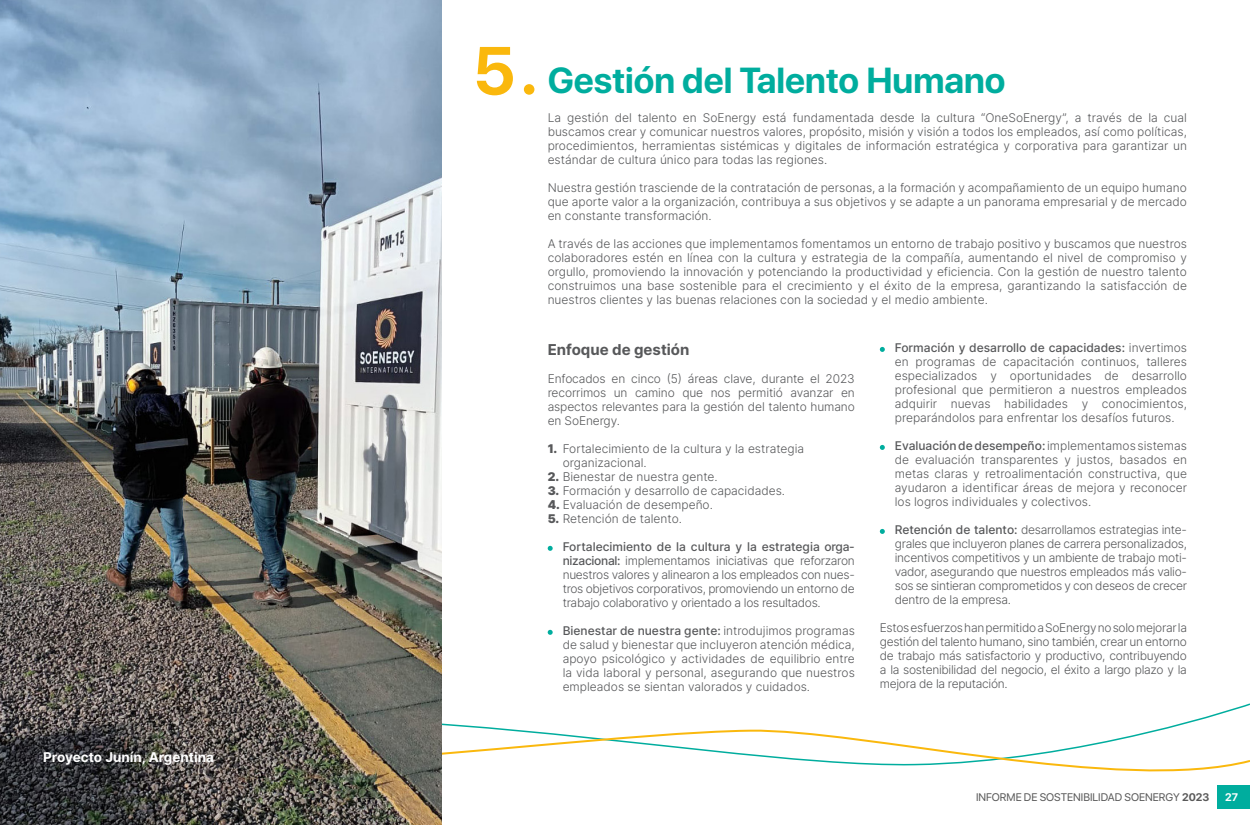
<style>
.page{position:relative;width:1250px;height:825px;background:#fff}
.page>*{position:absolute;margin:0;border:0;box-sizing:border-box;transform-origin:0 0}
.titulo_2{font:700 67.25px "SF Pro Display";color:#fab80d}
.t1{font:700 36px "SF Pro Display";color:#00ad9e}
.texto_general{font:700 15px "Inter";color:#57585a}
.pie_de_foto_blanco{font:700 13.5px "Inter";color:#fff}
.texto_general-2{font:300 12px/14px "Inter";color:#57585a;text-align:justify}
.texto_bullets{font:300 12px/14px "Inter";color:#57585a;text-align:justify}
.t2{font:11px "SF Pro Display";color:#595959}
.t3{font:700 11px "SF Pro Display";color:#fff}
.s1{font-weight:900}
.s2{font-weight:500}
.s3{font-weight:700}
</style>
<div class="page">
<div style="left:1217px;top:785px;width:33px;height:24px;background:#00ad9e"></div>
<svg style="left:441px;top:727px;width:809px;height:67px"></svg>
<img style="left:0;top:0;width:441px;height:824px">
<svg style="left:548px;top:546px;width:5px;height:5px"></svg>
<svg style="left:548px;top:630px;width:5px;height:5px"></svg>
<svg style="left:880px;top:347px;width:5px;height:5px"></svg>
<svg style="left:880px;top:445px;width:5px;height:5px"></svg>
<svg style="left:880px;top:529px;width:5px;height:5px"></svg>
<p class="pie_de_foto_blanco" style="left:43px;top:747px;width:172px">Proyecto Junín, Argentina</p>
<p class="titulo_2" style="left:473px;top:32px;width:67px">5.</p>
<p class="t1" style="left:548px;top:59px;width:459px">Gestión del Talento Humano</p>
<p class="texto_general-2" style="left:548px;top:110px;width:641px">La gestión del talento en SoEnergy está fundamentada desde la cultura “OneSoEnergy”, a través de la cual buscamos crear y comunicar nuestros valores, propósito, misión y visión a todos los empleados, así como políticas, procedimientos, herramientas sistémicas y digitales de información estratégica y corporativa para garantizar un estándar de cultura único para todas las regiones.</p>
<p class="texto_general-2" style="left:548px;top:180px;width:641px">Nuestra gestión trasciende de la contratación de personas, a la formación y acompañamiento de un equipo humano que aporte valor a la organización, contribuya a sus objetivos y se adapte a un panorama empresarial y de mercado en constante transformación.</p>
<p class="texto_general-2" style="left:548px;top:236px;width:641px">A través de las acciones que implementamos fomentamos un entorno de trabajo positivo y buscamos que nuestros colaboradores estén en línea con la cultura y estrategia de la compañía, aumentando el nivel de compromiso y orgullo, promoviendo la innovación y potenciando la productividad y eficiencia. Con la gestión de nuestro talento construimos una base sostenible para el crecimiento y el éxito de la empresa, garantizando la satisfacción de nuestros clientes y las buenas relaciones con la sociedad y el medio ambiente.</p>
<p class="texto_general" style="left:548px;top:338px;width:143px">Enfoque de gestión</p>
<p class="texto_general-2" style="left:548px;top:371px;width:309px">Enfocados en cinco (5) áreas clave, durante el 2023 recorrimos un camino que nos permitió avanzar en aspectos relevantes para la gestión del talento humano en SoEnergy.</p>
<p class="texto_bullets" style="left:563px;top:441px;width:243px;text-indent:-15px"><span class="s1">1.</span> Fortalecimiento de la cultura y la estrategia organizacional.</p>
<p class="texto_bullets" style="left:548px;top:469px;width:172px"><span class="s1">2.</span> Bienestar de nuestra gente.</p>
<p class="texto_bullets" style="left:548px;top:483px;width:239px"><span class="s1">3.</span> Formación y desarrollo de capacidades.</p>
<p class="texto_bullets" style="left:548px;top:497px;width:167px"><span class="s1">4.</span> Evaluación de desempeño.</p>
<p class="texto_bullets" style="left:548px;top:511px;width:136px"><span class="s1">5.</span> Retención de talento.</p>
<p class="texto_bullets" style="left:563px;top:539px;width:294px"><span class="s2">Fortalecimiento de la cultura y la estrategia orga&shy;nizacional:</span> implementamos iniciativas que reforzaron nuestros valores y alinearon a los empleados con nues&shy;tros objetivos corporativos, promoviendo un entorno de trabajo colaborativo y orientado a los resultados.</p>
<p class="texto_bullets" style="left:563px;top:623px;width:294px"><span class="s2">Bienestar de nuestra gente:</span> introdujimos programas de salud y bienestar que incluyeron atención médica, apoyo psicológico y actividades de equilibrio entre la vida laboral y personal, asegurando que nuestros empleados se sientan valorados y cuidados.</p>
<p class="texto_bullets" style="left:895px;top:340px;width:294px"><span class="s2">Formación y desarrollo de capacidades:</span> invertimos en programas de capacitación continuos, talleres especializados y oportunidades de desarrollo profesional que permitieron a nuestros empleados adquirir nuevas habilidades y conocimientos, preparándolos para enfrentar los desafíos futuros.</p>
<p class="texto_bullets" style="left:895px;top:438px;width:294px"><span class="s2">Evaluación de desempeño:</span> implementamos sistemas de evaluación transparentes y justos, basados en metas claras y retroalimentación constructiva, que ayudaron a identificar áreas de mejora y reconocer los logros individuales y colectivos.</p>
<p class="texto_bullets" style="left:895px;top:522px;width:294px"><span class="s2">Retención de talento:</span> desarrollamos estrategias inte&shy;grales que incluyeron planes de carrera personalizados, incentivos competitivos y un ambiente de trabajo moti&shy;vador, asegurando que nuestros empleados más valio&shy;sos se sintieran comprometidos y con deseos de crecer dentro de la empresa.</p>
<p class="texto_general-2" style="left:880px;top:620px;width:309px">Estos esfuerzos han permitido a SoEnergy no solo mejorar la gestión del talento humano, sino también, crear un entorno de trabajo más satisfactorio y productivo, contribuyendo a la sostenibilidad del negocio, el éxito a largo plazo y la mejora de la reputación.</p>
<p class="t2" style="left:976px;top:789px;width:235px">INFORME DE SOSTENIBILIDAD SOENERGY <span class="s3">2023</span></p>
<p class="t3" style="left:1225px;top:791px;width:14px">27</p>
</div>
